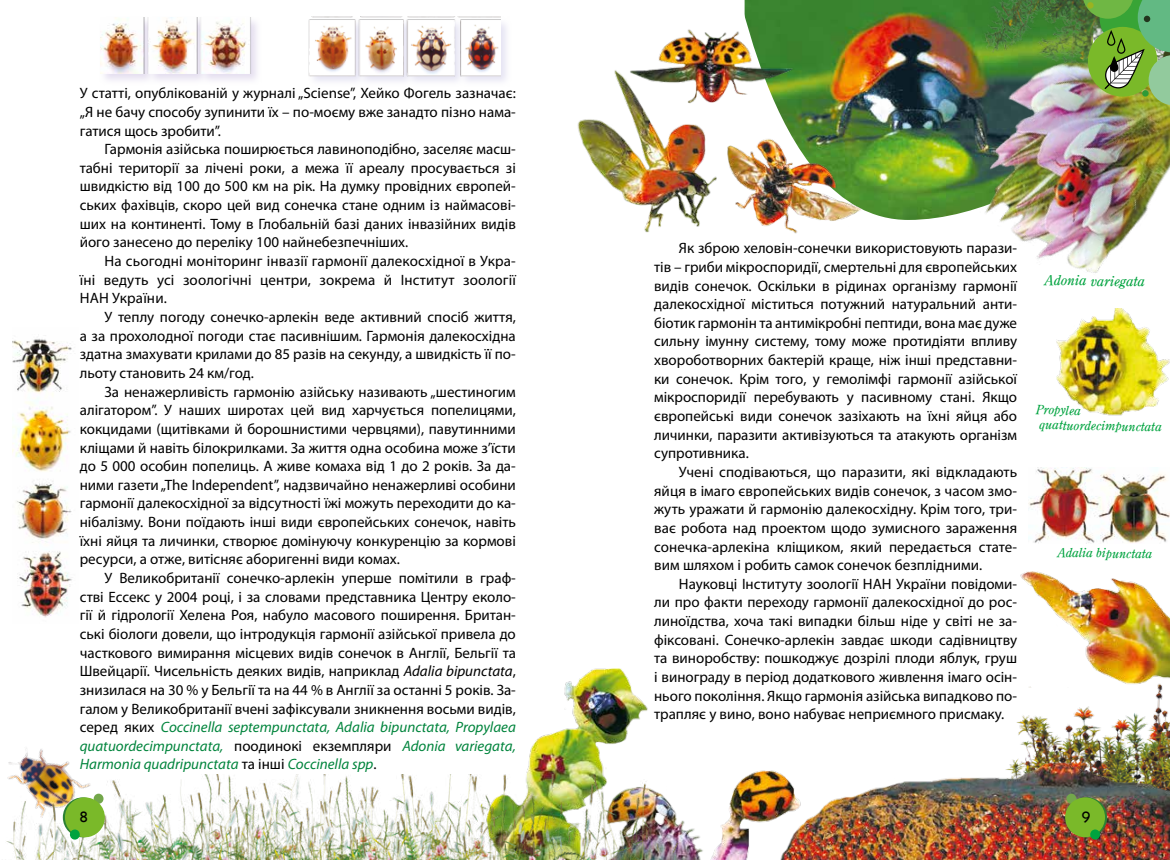
<style>
.page{position:relative;width:1170px;height:860px;background:#fff}
.page>*{position:absolute;margin:0;border:0;box-sizing:border-box;transform-origin:0 0}
.t1{font:15px/18.6px "Myriad Pro";color:#000;text-align:justify}
.t2{font:700 15px "Kabel";color:#000}
.t3{font:italic 13.75px "AG Centurion";color:#00a33f}
.t4{font:italic 12.5px/15px "AG Centurion";color:#00a33f}
.s1{font-style:italic}
.s2{font-style:italic;color:#00843c}
</style>
<div class="page">
<img style="left:1016px;top:687px;width:153px;height:53px">
<img style="left:1020px;top:543px;width:149px;height:144px">
<img style="left:723px;top:770px;width:45px;height:89px">
<img style="left:698px;top:824px;width:25px;height:35px">
<img style="left:1028px;top:467px;width:141px;height:76px">
<img style="left:8px;top:748px;width:62px;height:25px">
<img style="left:526px;top:668px;width:122px;height:105px">
<img style="left:12px;top:339px;width:60px;height:278px">
<img style="left:6px;top:773px;width:692px;height:86px">
<img style="left:1056px;top:308px;width:113px;height:108px">
<div style="left:99px;top:16px;width:163px;height:69px;background:#ddd5eb;opacity:.75"></div>
<img style="left:101px;top:18px;width:158px;height:56px">
<div style="left:308px;top:15px;width:204px;height:72px;background:#f5f4fa"></div>
<img style="left:309px;top:16px;width:191px;height:61px">
<img style="left:508px;top:0;width:396px;height:220px">
<img style="left:904px;top:0;width:265px;height:273px">
<img style="left:742px;top:130px;width:148px;height:104px">
<img style="left:548px;top:55px;width:194px;height:178px">
<img style="left:611px;top:8px;width:215px;height:141px">
<img style="left:768px;top:740px;width:401px;height:119px">
<div style="left:1066px;top:793px;width:10px;height:10px;background:#73a74b;border-radius:50%"></div>
<svg style="left:1067px;top:797px;width:39px;height:40px"></svg>
<div style="left:1064px;top:797px;width:40px;height:40px;background:#7ab929;border-radius:50%"></div>
<div style="left:1090px;top:829px;width:9px;height:10px;background:#00a33f;border-radius:50%"></div>
<div style="left:94px;top:793px;width:9px;height:10px;background:#73a74b;border-radius:50%"></div>
<svg style="left:63px;top:797px;width:40px;height:40px"></svg>
<div style="left:65px;top:797px;width:40px;height:40px;background:#7ab929;border-radius:50%"></div>
<div style="left:70px;top:829px;width:10px;height:10px;background:#00a33f;border-radius:50%"></div>
<img style="left:1082px;top:0;width:87px;height:105px">
<p class="t1" style="left:80px;top:84px;width:437px">У статті, опублікованій у журналі „Sciense”, Хейко Фогель зазначає: „Я не бачу способу зупинити їх – по-моєму вже занадто пізно нама&shy;гатися щось зробити”.</p>
<p class="t1" style="left:80px;top:139px;width:437px;text-indent:25px">Гармонія азійська поширюється лавиноподібно, заселяє масш&shy;табні території за лічені роки, а межа її ареалу просувається зі швидкістю від 100 до 500 км на рік. На думку провідних європей&shy;ських фахівців, скоро цей вид сонечка стане одним із наймасові&shy;ших на континенті. Тому в Глобальній базі даних інвазійних видів його занесено до переліку 100 найнебезпечніших.</p>
<p class="t1" style="left:80px;top:251px;width:437px;text-indent:25px">На сьогодні моніторинг інвазії гармонії далекосхідної в Укра&shy;їні ведуть усі зоологічні центри, зокрема й Інститут зоології НАН України.</p>
<p class="t1" style="left:80px;top:307px;width:437px;text-indent:25px">У теплу погоду сонечко-арлекін веде активний спосіб життя, а за прохолодної погоди стає пасивнішим. Гармонія далекосхідна здатна змахувати крилами до 85 разів на секунду, а швидкість її по&shy;льоту становить 24 км/год.</p>
<p class="t1" style="left:80px;top:382px;width:437px;text-indent:25px">За ненажерливість гармонію азійську називають „шестиногим алігатором”. У наших широтах цей вид харчується попелицями, кокцидами (щитівками й борошнистими червцями), павутинними кліщами й навіть білокрилками. За життя одна особина може з’їсти до 5 000 особин попелиць. А живе комаха від 1 до 2 років. За да&shy;ними газети „The Independent”, надзвичайно ненажерливі особини гармонії далекосхідної за відсутності їжі можуть переходити до ка&shy;нібалізму. Вони поїдають інші види європейських сонечок, навіть їхні яйця та личинки, створює домінуючу конкуренцію за кормові ресурси, а отже, витісняє аборигенні види комах.</p>
<p class="t1" style="left:80px;top:568px;width:437px;text-indent:25px">У Великобританії сонечко-арлекін уперше помітили в граф&shy;стві Ессекс у 2004 році, і за словами представника Центру еколо&shy;гії й гідрології Хелена Роя, набуло масового поширення. Британ&shy;ські біологи довели, що інтродукція гармонії азійської привела до часткового вимирання місцевих видів сонечок в Англії, Бельгії та Швейцарії. Чисельність деяких видів, наприклад <span class="s1">Adalia bipunctata</span>, знизилася на 30 % у Бельгії та на 44 % в Англії за останні 5 років. За&shy;галом у Великобританії вчені зафіксували зникнення восьми видів, серед яких <span class="s2">Coccinella septempunctata, Adalia bipunctata, Propylaea quatuordecimpunctata,</span> поодинокі екземпляри <span class="s2">Adonia variegatа, Harmonia quadripunctata</span> та інші <span class="s2">Coccinella spp</span>.</p>
<p class="t2" style="left:79px;top:808px;width:10px">8</p>
<p class="t2" style="left:1081px;top:808px;width:10px">9</p>
<p class="t1" style="left:654px;top:238px;width:364px;text-indent:25px">Як зброю хеловін-сонечки використовують парази&shy;тів – гриби мікроспоридії, смертельні для європейських видів сонечок. Оскільки в рідинах організму гармонії далекосхідної міститься потужний натуральний анти&shy;біотик гармонін та антимікробні пептиди, вона має дуже сильну імунну систему, тому може протидіяти впливу хвороботворних бактерій краще, ніж інші представни&shy;ки сонечок. Крім того, у гемолімфі гармонії азійської мікроспоридії перебувають у пасивному стані. Якщо європейські види сонечок зазіхають на їхні яйця або личинки, паразити активізуються та атакують організм супротивника.</p>
<p class="t1" style="left:654px;top:462px;width:364px;text-indent:25px">Учені сподіваються, що паразити, які відкладають яйця в імаго європейських видів сонечок, з часом змо&shy;жуть уражати й гармонію далекосхідну. Крім того, три&shy;ває робота над проектом щодо зумисного зараження сонечка-арлекіна кліщиком, який передається стате&shy;вим шляхом і робить самок сонечок безплідними.</p>
<p class="t1" style="left:654px;top:574px;width:364px;text-indent:25px">Науковці Інституту зоології НАН України повідоми&shy;ли про факти переходу гармонії далекосхідної до рос&shy;линоїдства, хоча такі випадки більш ніде у світі не за&shy;фіксовані. Сонечко-арлекін завдає шкоди садівництву та виноробству: пошкоджує дозрілі плоди яблук, груш і винограду в період додаткового живлення імаго осін&shy;нього покоління. Якщо гармонія азійська випадково по&shy;трапляє у вино, воно набуває неприємного присмаку.</p>
<p class="t3" style="left:1044px;top:271px;width:102px;rotate:1deg">Adonia variegatа</p>
<p class="t4" style="left:1036px;top:401px;width:127px;rotate:1deg">Propylea quattuordecimpunctata</p>
<p class="t4" style="left:1057px;top:544px;width:96px;rotate:1deg">Adalia bipunctata</p>
</div>
